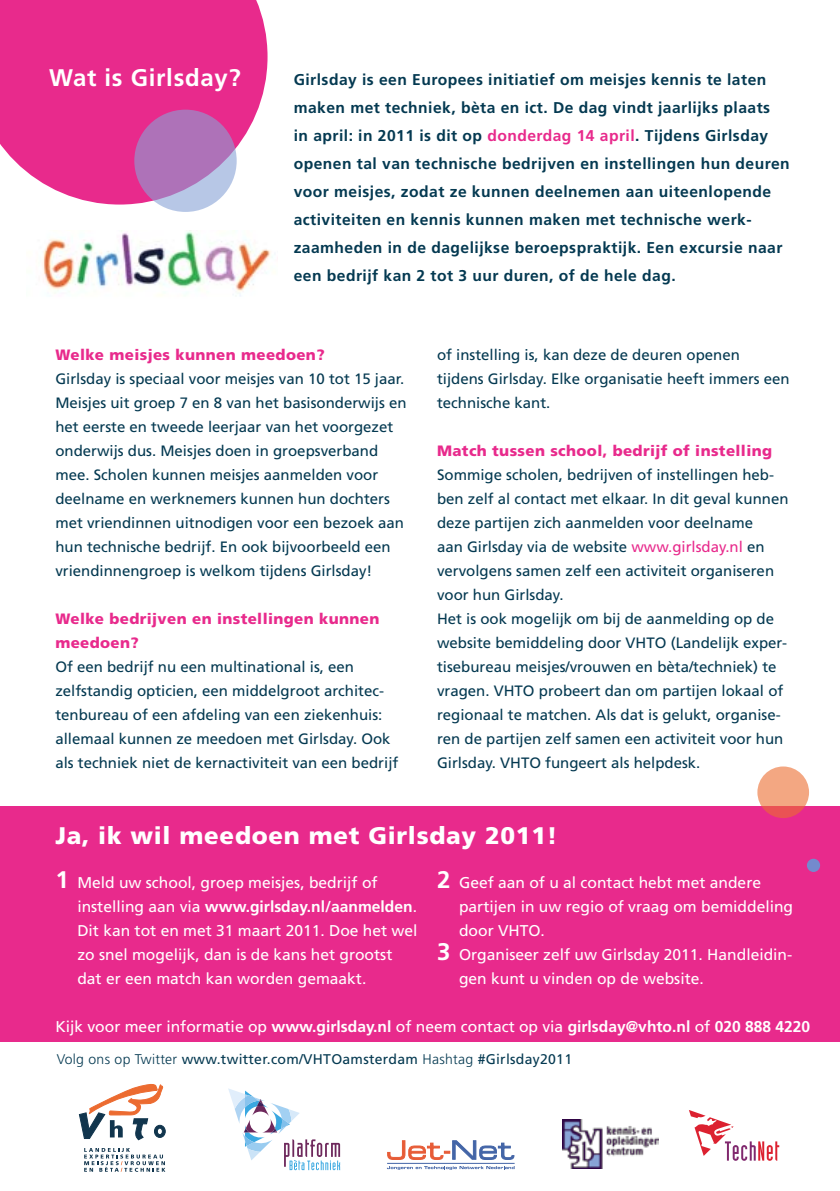
<style>
.page{position:relative;width:840px;height:1191px;background:#fff}
.page>*{position:absolute;margin:0;border:0;box-sizing:border-box;transform-origin:0 0}
.t1{font:900 24px "Frutiger LT Std";letter-spacing:.03em;color:#fff}
.t2{font:700 24px "Frutiger LT Std";letter-spacing:.03em;color:#fff}
.t3{font:15.6px/24px "Frutiger LT Std";color:#fff}
.t4{font:700 15.6px/28px "Frutiger LT Std";letter-spacing:.03em;color:#043951}
.t5{font:15px/24px "Frutiger LT Std";color:#043951}
.t6{font:900 15px/24px "Frutiger LT Std";letter-spacing:.025em;color:#e82a8c}
.t7{font:14px "Frutiger LT Std";letter-spacing:.02em;color:#043951}
.s1{color:#e82a8c}
.s2{font-weight:700;font-size:24px}
.s3{font-weight:700}
.s4{font-weight:300}
</style>
<div class="page">
<div style="left:0;top:806px;width:839px;height:236px;background:#e82a8c"></div>
<svg style="left:387px;top:1166px;width:127px;height:3px"></svg>
<hr style="left:387px;top:1163px;width:127px;height:1px;background:#4365a7">
<svg style="left:387px;top:1140px;width:127px;height:20px"></svg>
<svg style="left:228px;top:1088px;width:112px;height:82px"></svg>
<svg style="left:689px;top:1110px;width:89px;height:50px"></svg>
<img style="left:562px;top:1119px;width:96px;height:50px">
<svg style="left:79px;top:1084px;width:86px;height:55px"></svg>
<svg style="left:84px;top:1148px;width:81px;height:23px"></svg>
<svg style="left:806px;top:858px;width:13px;height:14px"></svg>
<svg style="left:0;top:0;width:267px;height:204px;background:#ea4198"></svg>
<img style="left:42px;top:230px;width:231px;height:66px">
<svg style="left:134px;top:110px;width:102px;height:102px;background:#b084c2"></svg>
<svg style="left:757px;top:766px;width:51px;height:52px;background:#f1997c"></svg>
<h1 class="t2" style="left:49px;top:63px;width:193px">Wat is Girlsday?</h1>
<p class="t4" style="left:293px;top:66px;width:497px">Girlsday is een Europees initiatief om meisjes kennis te laten maken met techniek, bèta en ict. De dag vindt jaarlijks plaats<br>in april: in 2011 is dit op <span class="s1">donderdag 14 april</span>. Tijdens Girlsday openen tal van technische bedrijven en instellingen hun deuren voor meisjes, zodat ze kunnen deelnemen aan uiteenlopende activiteiten en kennis kunnen maken met technische werk&shy;zaamheden in de dagelijkse beroepspraktijk. Een excursie naar een bedrijf kan 2 tot 3 uur duren, of de hele dag.</p>
<p class="t6" style="left:55px;top:343px;width:271px">Welke meisjes kunnen meedoen?</p>
<p class="t5" style="left:55px;top:367px;width:352px">Girlsday is speciaal voor meisjes van 10 tot 15 jaar.<br>Meisjes uit groep 7 en 8 van het basisonderwijs en het eerste en tweede leerjaar van het voorgezet onderwijs dus. Meisjes doen in groepsverband mee. Scholen kunnen meisjes aanmelden voor deelname en werknemers kunnen hun dochters met vriendinnen uitnodigen voor een bezoek aan hun technische bedrijf. En ook bijvoorbeeld een vriendinnengroep is welkom tijdens Girlsday!</p>
<p class="t6" style="left:55px;top:607px;width:325px">Welke bedrijven en instellingen kunnen meedoen?</p>
<p class="t5" style="left:55px;top:655px;width:344px">Of een bedrijf nu een multinational is, een zelfstandig opticien, een middelgroot architec&shy;tenbureau of een afdeling van een ziekenhuis: allemaal kunnen ze meedoen met Girlsday. Ook als techniek niet de kernactiviteit van een bedrijf</p>
<p class="t5" style="left:437px;top:343px;width:354px">of instelling is, kan deze de deuren openen tijdens Girlsday. Elke organisatie heeft immers een technische kant.</p>
<p class="t6" style="left:437px;top:439px;width:336px">Match tussen school, bedrijf of instelling</p>
<p class="t5" style="left:437px;top:463px;width:353px">Sommige scholen, bedrijven of instellingen heb&shy;ben zelf al contact met elkaar. In dit geval kunnen deze partijen zich aanmelden voor deelname<br>aan Girlsday via de website <span class="s1">www.girlsday.nl</span> en vervolgens samen zelf een activiteit organiseren voor hun Girlsday.<br>Het is ook mogelijk om bij de aanmelding op de website bemiddeling door VHTO (Landelijk exper&shy;tisebureau meisjes/vrouwen en bèta/techniek) te vragen. VHTO probeert dan om partijen lokaal of regionaal te matchen. Als dat is gelukt, organise&shy;ren de partijen zelf samen een activiteit voor hun Girlsday. VHTO fungeert als helpdesk.</p>
<h1 class="t1" style="left:55px;top:820px;width:503px">Ja, ik wil meedoen met Girlsday 2011!</h1>
<p class="t3" style="left:437px;top:871px;width:325px"><span class="s2">2</span> Geef aan of u al contact hebt met andere</p>
<p class="t3" style="left:459px;top:895px;width:335px">partijen in uw regio of vraag om bemiddeling</p>
<p class="t3" style="left:459px;top:919px;width:87px">door VHTO.</p>
<p class="t3" style="left:437px;top:943px;width:356px"><span class="s2">3</span> Organiseer zelf uw Girlsday 2011. Handleidin-</p>
<p class="t3" style="left:459px;top:967px;width:246px">gen kunt u vinden op de website.</p>
<p class="t3" style="left:77px;top:871px;width:341px;text-indent:-22px"><span class="s2">1</span> Meld uw school, groep meisjes, bedrijf of instelling aan via <span class="s3">www.girlsday.nl/aanmelden</span>.<br>Dit kan tot en met 31 maart 2011. Doe het wel zo snel mogelijk, dan is de kans het grootst dat er een match kan worden gemaakt.</p>
<p class="t3" style="left:55px;top:1015px;width:756px">Kijk voor meer informatie op <span class="s3">www.girlsday.nl</span> of neem contact op via <span class="s3">girlsday@vhto.nl</span> of <span class="s3">020 888 4220</span></p>
<p class="t7" style="left:57px;top:1051px;width:516px"><span class="s4">Volg ons op Twitter</span> www.twitter.com/VHTOamsterdam <span class="s4">Hashtag</span> #Girlsday2011</p>
</div>
